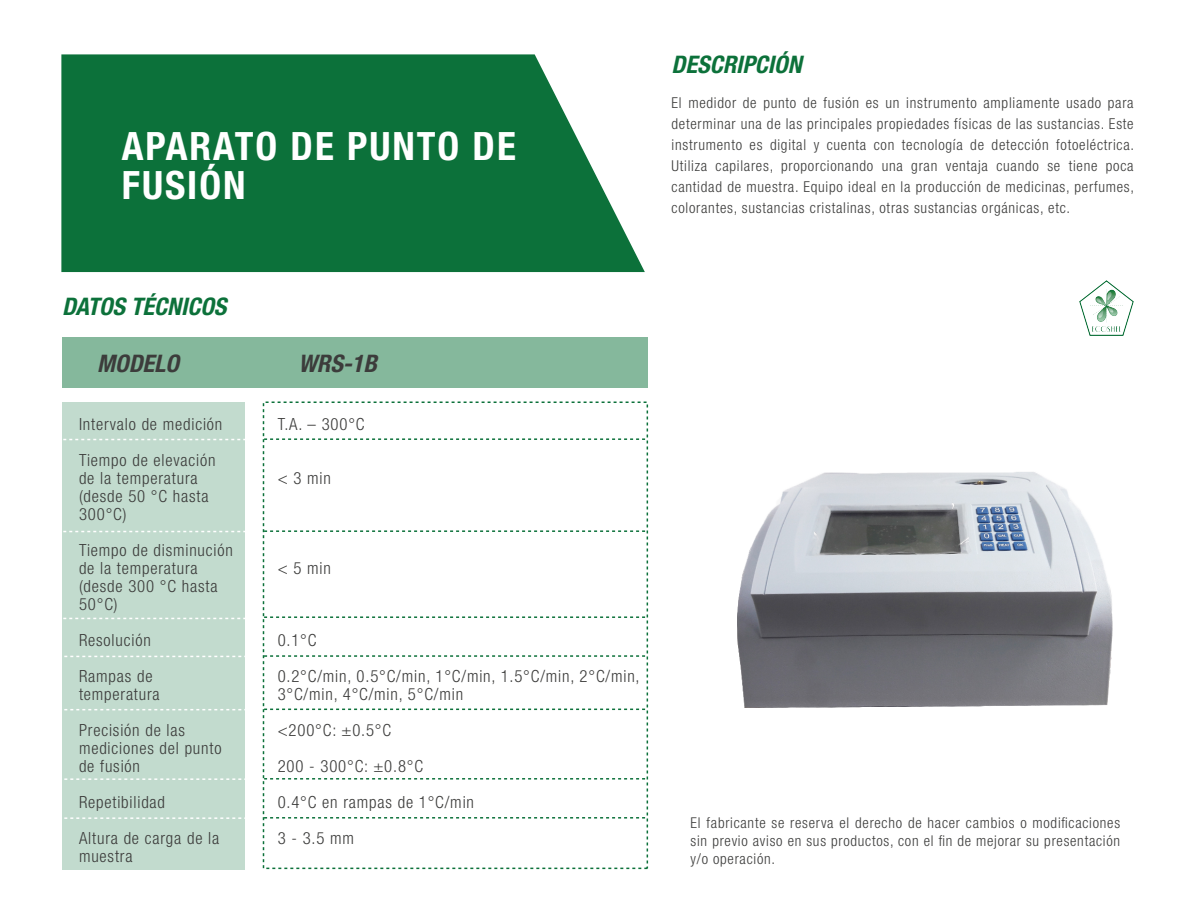
<style>
.page{position:relative;width:1188px;height:918px;background:#fff}
.page>*{position:absolute;margin:0;border:0;box-sizing:border-box;transform-origin:0 0}
.t1{font:700 condensed 39.15px/39.2px "Helvetica Neue LT Std";letter-spacing:.05em;color:#fff}
.t2{font:italic 700 condensed 24.15px "Helvetica Neue LT Std";color:#0c713a}
.t3{font:italic 700 condensed 24.15px "Helvetica Neue LT Std";color:#3c3c3b}
.t4{font:300 condensed 16.8px/36px "Helvetica Neue LT Std";letter-spacing:.05em;color:#3c3c3b}
.t5{font:300 condensed 15px/21px "Helvetica Neue LT Std";letter-spacing:.05em;color:#3c3c3b;text-align:justify}
.t6{font:300 condensed 14.85px/17.9px "Helvetica Neue LT Std";letter-spacing:.05em;color:#3c3c3b;text-align:justify}
</style>
<div class="page">
<img style="left:1079px;top:281px;width:54px;height:55px">
<svg style="left:61px;top:54px;width:584px;height:218px;background:#237e4d"></svg>
<div style="left:62px;top:337px;width:585px;height:51px;background:#85b89c"></div>
<div style="left:62px;top:402px;width:183px;height:467px;background:#c2dbce"></div>
<svg style="left:266px;top:438px;width:379px;height:2px"></svg>
<svg style="left:266px;top:530px;width:379px;height:2px"></svg>
<svg style="left:63px;top:531px;width:182px;height:1px"></svg>
<svg style="left:63px;top:439px;width:182px;height:1px"></svg>
<svg style="left:63px;top:618px;width:182px;height:1px"></svg>
<svg style="left:266px;top:616px;width:379px;height:2px"></svg>
<svg style="left:64px;top:709px;width:181px;height:1px"></svg>
<svg style="left:266px;top:709px;width:379px;height:1px"></svg>
<svg style="left:64px;top:656px;width:181px;height:1px"></svg>
<svg style="left:266px;top:655px;width:379px;height:2px"></svg>
<svg style="left:64px;top:778px;width:181px;height:2px"></svg>
<svg style="left:266px;top:778px;width:379px;height:2px"></svg>
<svg style="left:64px;top:817px;width:181px;height:2px"></svg>
<svg style="left:266px;top:817px;width:379px;height:2px"></svg>
<img style="left:737px;top:472px;width:375px;height:235px">
<h1 class="t1" style="left:122px;top:126px;width:395px">APARATO DE PUNTO DE<br>FUSIÓN</h1>
<h2 class="t2" style="left:62px;top:292px;width:166px">DATOS TÉCNICOS</h2>
<h2 class="t3" style="left:97px;top:349px;width:83px">MODELO</h2>
<h2 class="t3" style="left:299px;top:349px;width:80px">WRS-1B</h2>
<p class="t4" style="left:79px;top:406px;width:145px">Intervalo de medición<br>Tiempo de elevación</p>
<p class="t4" style="left:79px;top:469px;width:131px;line-height:18px">de la temperatura (desde 50 °C hasta<br>300°C)</p>
<p class="t4" style="left:79px;top:541px;width:155px;line-height:18px">Tiempo de disminución de la temperatura (desde 300 °C hasta<br>50°C)</p>
<p class="t4" style="left:79px;top:622px;width:75px">Resolución<br>Rampas de</p>
<p class="t4" style="left:79px;top:676px;width:107px">temperatura<br>Precisión de las</p>
<p class="t4" style="left:79px;top:739px;width:144px;line-height:18px">mediciones del punto de fusión</p>
<p class="t4" style="left:79px;top:784px;width:142px">Repetibilidad<br>Altura de carga de la</p>
<p class="t4" style="left:79px;top:838px;width:55px">muestra</p>
<p class="t4" style="left:278px;top:406px;width:88px">T.A. – 300°C</p>
<p class="t4" style="left:278px;top:460px;width:55px">&lt; 3 min</p>
<p class="t4" style="left:278px;top:550px;width:55px">&lt; 5 min</p>
<p class="t4" style="left:278px;top:622px;width:363px">0.1°C<br>0.2°C/min, 0.5°C/min, 1°C/min, 1.5°C/min, 2°C/min,</p>
<p class="t4" style="left:278px;top:676px;width:198px">3°C/min, 4°C/min, 5°C/min &lt;200°C: ±0.5°C<br>200 - 300°C: ±0.8°C<br>0.4°C en rampas de 1°C/min<br>3 - 3.5 mm</p>
<h2 class="t2" style="left:672px;top:49px;width:132px">DESCRIPCIÓN</h2>
<p class="t5" style="left:672px;top:93px;width:464px">El medidor de punto de fusión es un instrumento ampliamente usado para determinar una de las principales propiedades físicas de las sustancias. Este instrumento es digital y cuenta con tecnología de detección fotoeléctrica.<br>Utiliza capilares, proporcionando una gran ventaja cuando se tiene poca cantidad de muestra. Equipo ideal en la producción de medicinas, perfumes, colorantes, sustancias cristalinas, otras sustancias orgánicas, etc.</p>
<p class="t6" style="left:691px;top:814px;width:431px">El fabricante se reserva el derecho de hacer cambios o modificaciones sin previo aviso en sus productos, con el fin de mejorar su presentación y/o operación.</p>
</div>
